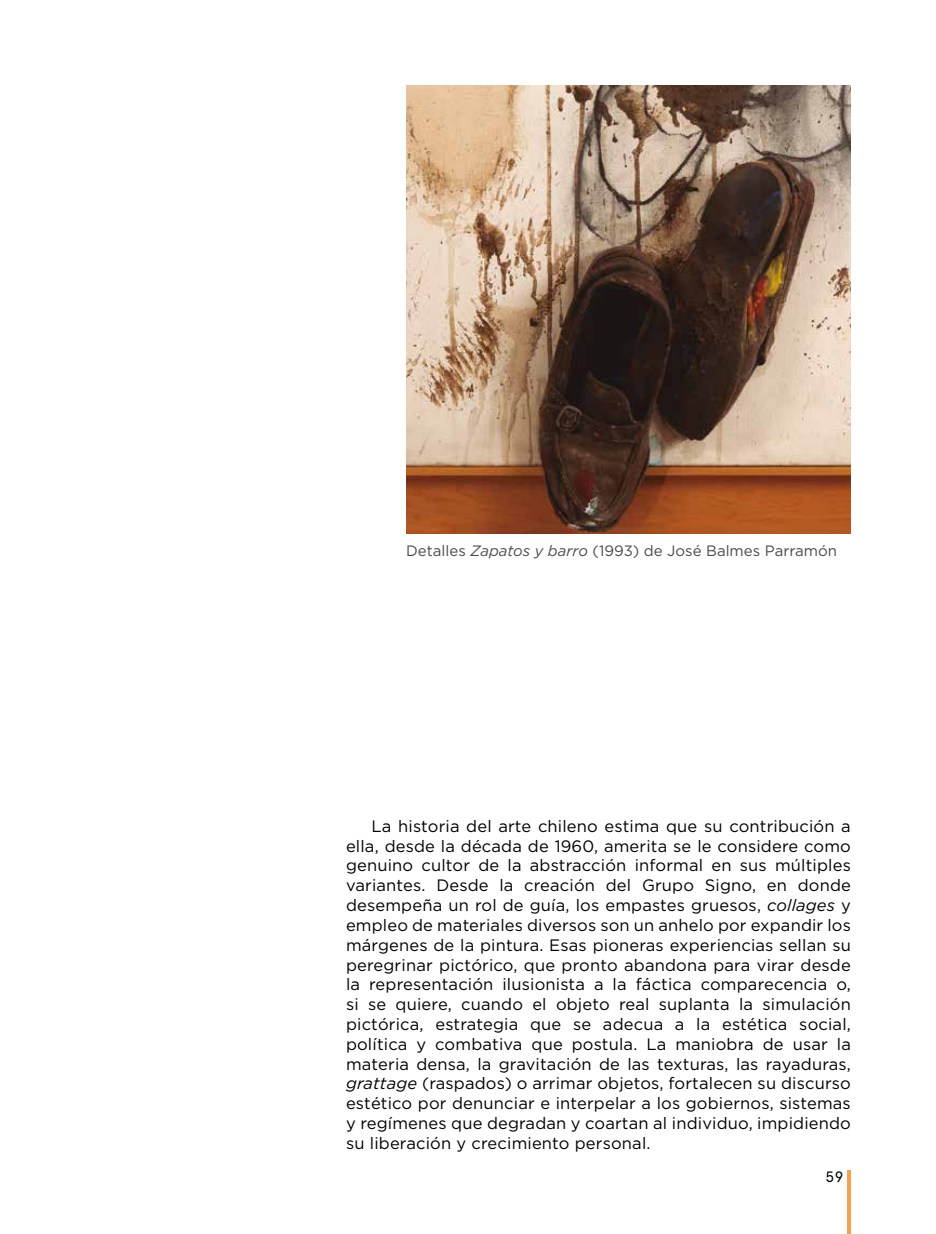
<style>
.page{position:relative;width:936px;height:1234px;background:#fff}
.page>*{position:absolute;margin:0;border:0;box-sizing:border-box;transform-origin:0 0}
.t1{font:16.5px/19.8px "Gotham Pro";letter-spacing:.01em;color:#000;text-align:justify}
.t2{font:15px "Gotham Pro";color:#4a4a49}
.t3{font:15px "Apercu Mono Pro";color:#000}
.s1{font-style:italic}
</style>
<div class="page">
<hr style="left:847px;top:1169px;width:3px;height:64px;background:#f5a04e">
<img style="left:406px;top:85px;width:444px;height:449px">
<p class="t2" style="left:406px;top:542px;width:432px">Detalles <span class="s1">Zapatos y barro</span> (1993) de José Balmes Parramón</p>
<p class="t1" style="left:346px;top:815px;width:506px;text-indent:26px">La historia del arte chileno estima que su contribución a ella, desde la década de 1960, amerita se le considere como genuino cultor de la abstracción informal en sus múltiples variantes. Desde la creación del Grupo Signo, en donde desempeña un rol de guía, los empastes gruesos, <span class="s1">collages</span> y empleo de materiales diversos son un anhelo por expandir los márgenes de la pintura. Esas pioneras experiencias sellan su peregrinar pictórico, que pronto abandona para virar desde la representación ilusionista a la fáctica comparecencia o, si se quiere, cuando el objeto real suplanta la simulación pictórica, estrategia que se adecua a la estética social, política y combativa que postula. La maniobra de usar la materia densa, la gravitación de las texturas, las rayaduras, <span class="s1">grattage</span> (raspados) o arrimar objetos, fortalecen su discurso estético por denunciar e interpelar a los gobiernos, sistemas y regímenes que degradan y coartan al individuo, impidiendo su liberación y crecimiento personal.</p>
<p class="t3" style="left:825px;top:1164px;width:20px">59</p>
</div>
